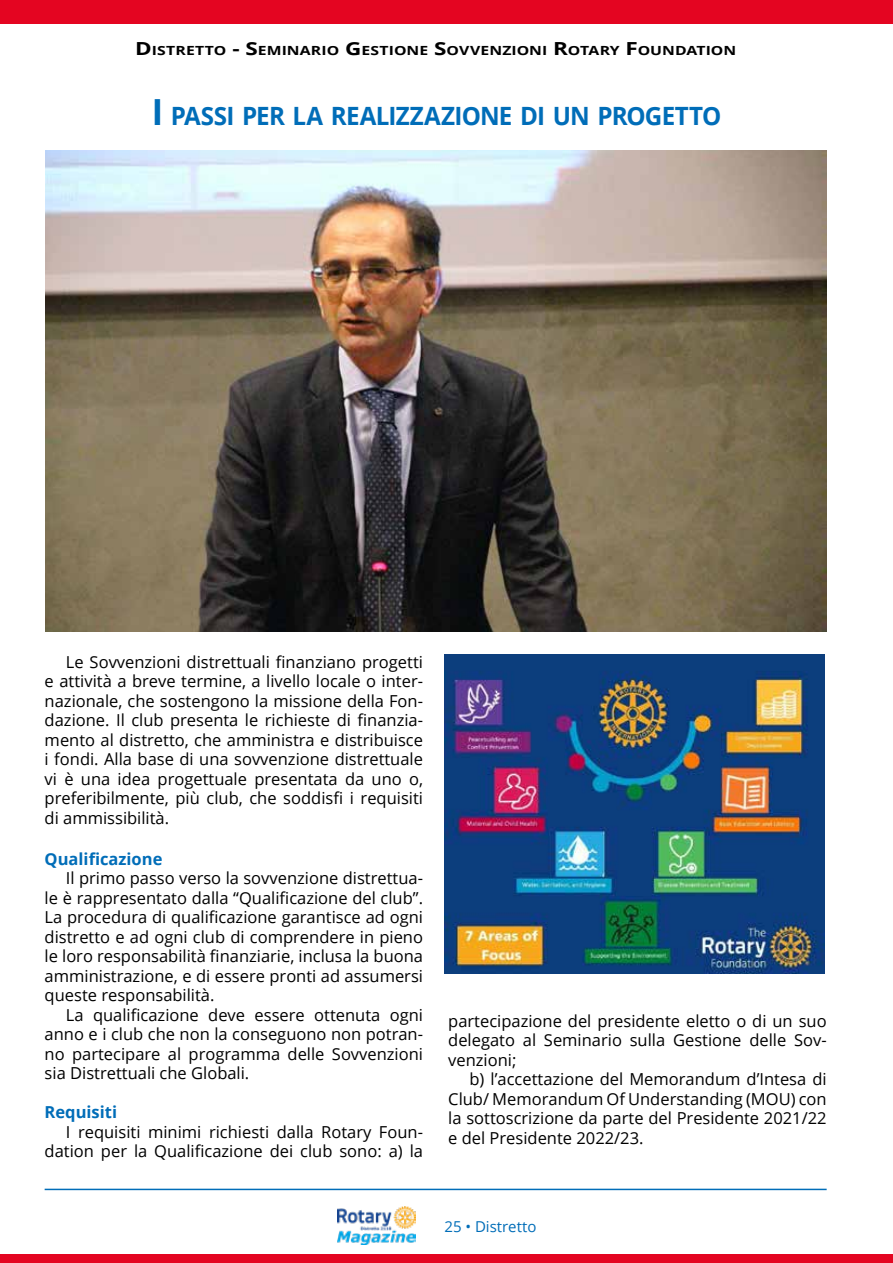
<style>
.page{position:relative;width:893px;height:1263px;background:#fff}
.page>*{position:absolute;margin:0;border:0;box-sizing:border-box;transform-origin:0 0}
.t1{font:700 25.2px "Open Sans";letter-spacing:-.035em;color:#006db8;scale:.96 1}
.t2{font:16.5px/19.5px "Open Sans";color:#000;text-align:justify}
.t3{font:700 16.5px "Open Sans";color:#006db8}
.t4{font:15px "Open Sans";color:#006db8}
.t5{font:700 12.6px "Open Sans";color:#000;scale:1.25 1}
.s1{font-size:18px}
.s2{font-size:36px}
</style>
<div class="page">
<img style="left:337px;top:1206px;width:79px;height:39px">
<hr style="left:45px;top:1189px;width:782px;height:1px;background:#006db8">
<div style="left:0;top:1254px;width:893px;height:9px;background:#e40521"></div>
<div style="left:0;top:0;width:893px;height:23px;background:#e40521"></div>
<img style="left:45px;top:151px;width:782px;height:480px">
<img style="left:444px;top:655px;width:381px;height:318px">
<p class="t5" style="left:135px;top:42px;width:482px"><span class="s1">D</span>ISTRETTO <span class="s1">- S</span>EMINARIO <span class="s1">G</span>ESTIONE <span class="s1">S</span>OVVENZIONI <span class="s1">R</span>OTARY <span class="s1">F</span>OUNDATION</p>
<p class="t1" style="left:152px;top:98px;width:595px"><span class="s2">I</span> PASSI PER LA REALIZZAZIONE DI UN PROGETTO</p>
<p class="t2" style="left:45px;top:651px;width:380px;text-indent:21px">Le Sovvenzioni distrettuali finanziano progetti e attività a breve termine, a livello locale o inter&shy;nazionale, che sostengono la missione della Fon&shy;dazione. Il club presenta le richieste di finanzia&shy;mento al distretto, che amministra e distribuisce i fondi. Alla base di una sovvenzione distrettuale vi è una idea progettuale presentata da uno o, preferibilmente, più club, che soddisfi i requisiti di ammissibilità.</p>
<p class="t3" style="left:45px;top:847px;width:119px">Qualificazione</p>
<p class="t2" style="left:66px;top:868px;width:359px">Il primo passo verso la sovvenzione distrettua-</p>
<p class="t2" style="left:45px;top:887px;width:380px">le è rappresentato dalla “Qualificazione del club”.</p>
<p class="t2" style="left:45px;top:907px;width:380px">La procedura di qualificazione garantisce ad ogni</p>
<p class="t2" style="left:45px;top:926px;width:380px">distretto e ad ogni club di comprendere in pieno</p>
<p class="t2" style="left:45px;top:946px;width:380px">le loro responsabilità finanziarie, inclusa la buona</p>
<p class="t2" style="left:45px;top:965px;width:380px">amministrazione, e di essere pronti ad assumersi</p>
<p class="t2" style="left:45px;top:985px;width:171px">queste responsabilità.</p>
<p class="t2" style="left:66px;top:1004px;width:359px">La qualificazione deve essere ottenuta ogni</p>
<p class="t2" style="left:45px;top:1024px;width:380px">anno e i club che non la conseguono non potran-</p>
<p class="t2" style="left:45px;top:1043px;width:380px">no partecipare al programma delle Sovvenzioni</p>
<p class="t2" style="left:45px;top:1063px;width:206px">sia Distrettuali che Globali.</p>
<p class="t3" style="left:45px;top:1100px;width:74px">Requisiti</p>
<p class="t2" style="left:66px;top:1121px;width:359px">I requisiti minimi richiesti dalla Rotary Foun-</p>
<p class="t2" style="left:45px;top:1141px;width:380px">dation per la Qualificazione dei club sono: a) la</p>
<p class="t2" style="left:448px;top:1011px;width:380px">partecipazione del presidente eletto o di un suo</p>
<p class="t2" style="left:448px;top:1030px;width:380px">delegato al Seminario sulla Gestione delle Sov-</p>
<p class="t2" style="left:448px;top:1050px;width:70px">venzioni;</p>
<p class="t2" style="left:469px;top:1069px;width:359px">b) l’accettazione del Memorandum d’Intesa di</p>
<p class="t2" style="left:448px;top:1089px;width:380px">Club/ Memorandum Of Understanding (MOU) con</p>
<p class="t2" style="left:448px;top:1108px;width:380px">la sottoscrizione da parte del Presidente 2021/22</p>
<p class="t2" style="left:448px;top:1128px;width:197px">e del Presidente 2022/23.</p>
<p class="t4" style="left:444px;top:1216px;width:93px">25 • Distretto</p>
</div>
